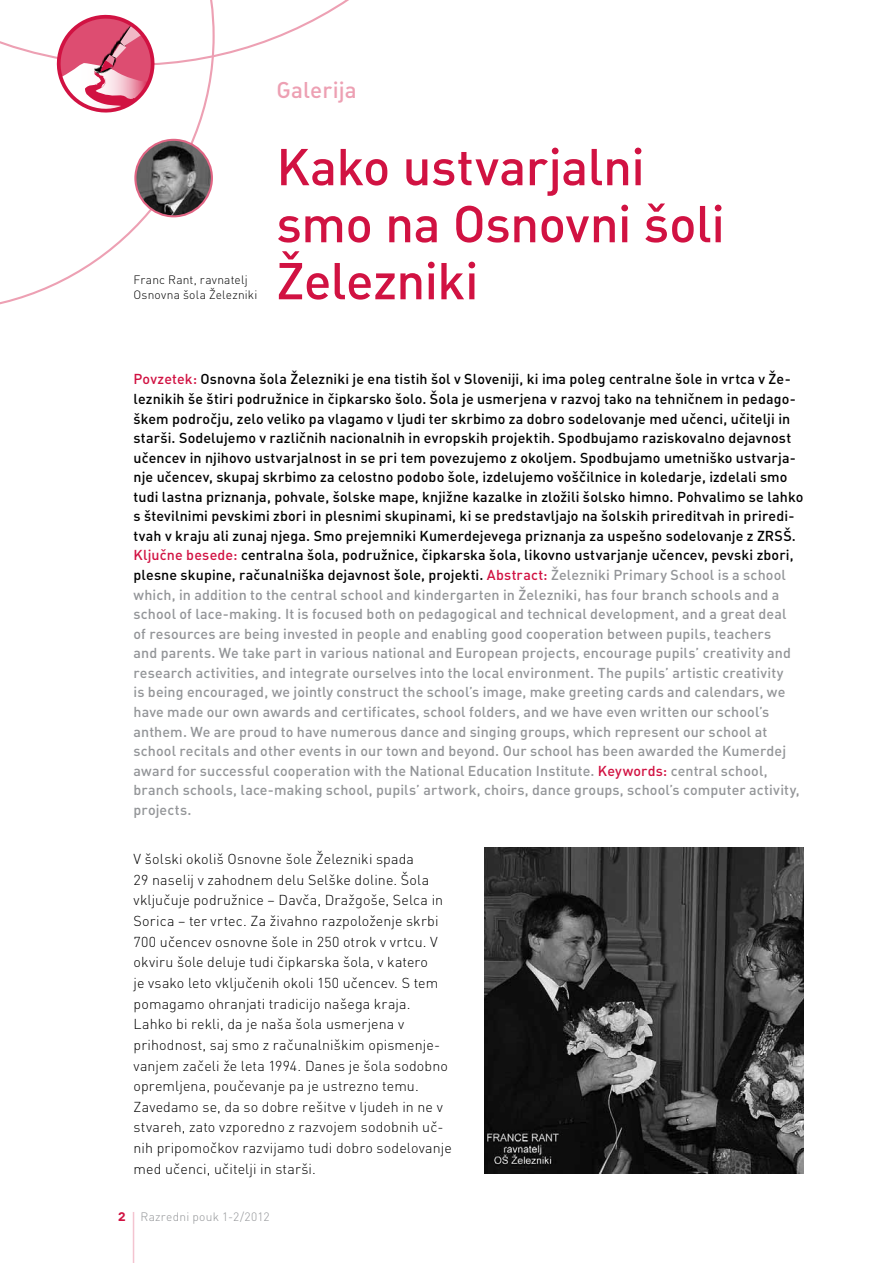
<style>
.page{position:relative;width:893px;height:1263px;background:#fff}
.page>*{position:absolute;margin:0;border:0;box-sizing:border-box;transform-origin:0 0}
.t1{font:51px/57px "DINCE Medium Alternate";letter-spacing:-.01em;color:#d11242}
.t2{font:22.5px "DINCE Medium Alternate";letter-spacing:.005em;color:#eda0b3}
.t3{font:14.25px/19.5px "DINCE Medium Alternate";letter-spacing:.01em;color:#939598}
.t4{font:300 14.25px/20.7px "DINP";letter-spacing:.01em;color:#000}
.t5{font:300 12px/15px "DINP";letter-spacing:.015em;color:#000}
.t6{font:300 12px "DINP";letter-spacing:.02em;color:#939598}
.s1{color:#d11242}
.s2{color:#000}
.s3{font-family:"DINCE Bold Alternate";font-weight:400;font-size:14.25px;color:#d11242}
</style>
<div class="page">
<svg style="left:0;top:121px;width:213px;height:184px"></svg>
<hr style="left:133px;top:1212px;width:1px;height:51px;background:#f4c4d0">
<svg style="left:0;top:0;width:349px;height:121px"></svg>
<img style="left:135px;top:140px;width:77px;height:76px;border-radius:38px">
<div style="left:134px;top:139px;width:79px;height:78px;border:2px solid #e16584;border-radius:50%"></div>
<img style="left:485px;top:848px;width:319px;height:326px">
<p class="t5" style="left:134px;top:272px;width:125px">Franc Rant, ravnatelj<br>Osnovna šola Železniki</p>
<h2 class="t2" style="left:276px;top:76px;width:82px">Galerija</h2>
<h1 class="t1" style="left:276px;top:136px;width:450px">Kako ustvarjalni smo na Osnovni šoli<br>Železniki</h1>
<p class="t3" style="left:134px;top:369px;width:671px"><span class="s1">Povzetek:</span> <span class="s2">Osnovna šola Železniki je ena tistih šol v Sloveniji, ki ima poleg centralne šole in vrtca v Že&shy;leznikih še štiri podružnice in čipkarsko šolo. Šola je usmerjena v razvoj tako na tehničnem in pedago&shy;škem področju, zelo veliko pa vlagamo v ljudi ter skrbimo za dobro sodelovanje med učenci, učitelji in starši. Sodelujemo v različnih nacionalnih in evropskih projektih. Spodbujamo raziskovalno dejavnost učencev in njihovo ustvarjalnost in se pri tem povezujemo z okoljem. Spodbujamo umetniško ustvarja&shy;nje učencev, skupaj skrbimo za celostno podobo šole, izdelujemo voščilnice in koledarje, izdelali smo tudi lastna priznanja, pohvale, šolske mape, knjižne kazalke in zložili šolsko himno. Pohvalimo se lahko s številnimi pevskimi zbori in plesnimi skupinami, ki se predstavljajo na šolskih prireditvah in priredi&shy;tvah v kraju ali zunaj njega. Smo prejemniki Kumerdejevega priznanja za uspešno sodelovanje z ZRSŠ.<br></span><span class="s1">Ključne besede:</span> <span class="s2">centralna šola, podružnice, čipkarska šola, likovno ustvarjanje učencev, pevski zbori, plesne skupine, računalniška dejavnost šole, projekti.</span> <span class="s1">Abstract:</span> Železniki Primary School is a school which, in addition to the central school and kindergarten in Železniki, has four branch schools and a school of lace-making. It is focused both on pedagogical and technical development, and a great deal<br>of resources are being invested in people and enabling good cooperation between pupils, teachers<br>and parents. We take part in various national and European projects, encourage pupils’ creativity and research activities, and integrate ourselves into the local environment. The pupils’ artistic creativity<br>is being encouraged, we jointly construct the school’s image, make greeting cards and calendars, we have made our own awards and certificates, school folders, and we have even written our school’s anthem. We are proud to have numerous dance and singing groups, which represent our school at school recitals and other events in our town and beyond. Our school has been awarded the Kumerdej award for successful cooperation with the National Education Institute. <span class="s1">Keywords:</span> central school, branch schools, lace-making school, pupils’ artwork, choirs, dance groups, school’s computer activity, projects.</p>
<p class="t4" style="left:134px;top:848px;width:320px">V šolski okoliš Osnovne šole Železniki spada<br>29 naselij v zahodnem delu Selške doline. Šola vključuje podružnice – Davča, Dražgoše, Selca in Sorica – ter vrtec. Za živahno razpoloženje skrbi 700 učencev osnovne šole in 250 otrok v vrtcu. V okviru šole deluje tudi čipkarska šola, v katero<br>je vsako leto vključenih okoli 150 učencev. S tem pomagamo ohranjati tradicijo našega kraja.<br>Lahko bi rekli, da je naša šola usmerjena v prihodnost, saj smo z računalniškim opismenje&shy;vanjem začeli že leta 1994. Danes je šola sodobno opremljena, poučevanje pa je ustrezno temu.<br>Zavedamo se, da so dobre rešitve v ljudeh in ne v stvareh, zato vzporedno z razvojem sodobnih uč&shy;nih pripomočkov razvijamo tudi dobro sodelovanje med učenci, učitelji in starši.</p>
<p class="t6" style="left:118px;top:1209px;width:153px"><span class="s3">2</span> Razredni pouk 1-2/2012</p>
</div>
